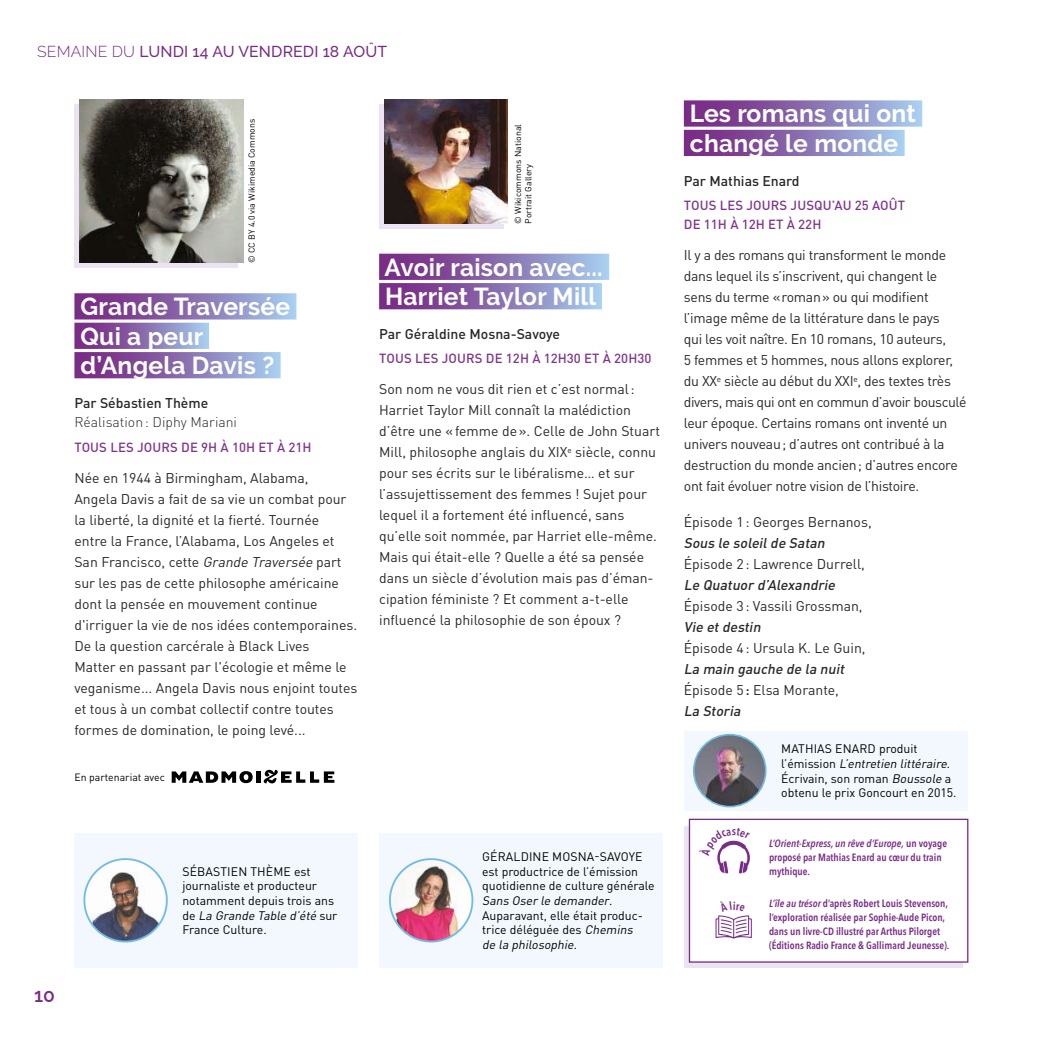
<style>
.page{position:relative;width:1042px;height:1042px;background:#fff}
.page>*{position:absolute;margin:0;border:0;box-sizing:border-box;transform-origin:0 0}
.t1{font:700 24.5px/29.4px "Raleway";letter-spacing:.01em;color:#fff}
.t2{font:600 19.25px "Raleway";color:#792c87}
.t3{font:500 15.75px "Raleway";letter-spacing:.01em;color:#792c87}
.t4{font:14px/21px "DIN Pro";color:#282827}
.t5{font:14px/21px "DIN Pro";letter-spacing:-.02em;color:#282827}
.t6{font:italic 500 14px/21px "DIN Pro";color:#282827}
.t7{font:500 14px "DIN Pro";color:#282827}
.t8{font:300 14px "DIN Pro";color:#282827}
.t9{font:500 13.12px/19.2px "DIN Pro";letter-spacing:.01em;color:#7f358b}
.t10{font:12.25px/14.7px "DIN Pro";color:#000}
.t11{font:600 10.5px/14px "Avenir Next Condensed";color:#792c87}
.t12{font:10.5px "DIN Pro";color:#000}
.t13{font:8.75px/10.5px "DIN Pro";color:#000}
.s1{font-weight:300}
.s2{font-style:italic}
.s3{font-weight:400;font-style:normal}
.s4{font-style:normal}
</style>
<div class="page">
<div style="left:74px;top:293px;width:222px;height:26px;background:linear-gradient(to right,#731978,#a3c6e9)"></div>
<svg style="left:74px;top:323px;width:135px;height:26px;background:#8b70b1"></svg>
<div style="left:74px;top:352px;width:207px;height:26px;background:linear-gradient(to right,#731978,#a3c7ea)"></div>
<div style="left:74px;top:833px;width:284px;height:134px;background:#f2f8fd"></div>
<div style="left:379px;top:833px;width:284px;height:134px;background:#f2f8fd"></div>
<div style="left:684px;top:731px;width:283px;height:79px;background:#f2f8fd"></div>
<img style="left:84px;top:859px;width:83px;height:82px;border-radius:41px">
<div style="left:83px;top:858px;width:85px;height:84px;border:2px solid #5cb1e4;border-radius:50%"></div>
<img style="left:390px;top:859px;width:82px;height:82px;border-radius:41px">
<div style="left:389px;top:858px;width:84px;height:84px;border:2px solid #5cb1e4;border-radius:50%"></div>
<img style="left:694px;top:734px;width:72px;height:72px;border-radius:36px">
<div style="left:693px;top:734px;width:73px;height:73px;border:2px solid #5cb1e4;border-radius:50%"></div>
<svg style="left:379px;top:254px;width:230px;height:26px;background:#8b70b1"></svg>
<div style="left:379px;top:283px;width:223px;height:26px;background:linear-gradient(to right,#731978,#a3c7e9)"></div>
<svg style="left:684px;top:100px;width:238px;height:27px;background:#8e73b3"></svg>
<div style="left:684px;top:130px;width:220px;height:26px;background:linear-gradient(to right,#731978,#a3c5e9)"></div>
<svg style="left:684px;top:825px;width:278px;height:142px;background:#decfe6"></svg>
<div style="left:689px;top:819px;width:279px;height:143px;background:#fff;border:1px solid #792c87"></div>
<svg style="left:172px;top:771px;width:81px;height:12px"></svg>
<hr style="left:256px;top:771px;width:4px;height:12px;background:#000">
<svg style="left:264px;top:770px;width:70px;height:13px"></svg>
<div style="left:379px;top:104px;width:124px;height:124px;background:#ebe3f2"></div>
<img style="left:384px;top:99px;width:124px;height:124px">
<div style="left:74px;top:104px;width:164px;height:164px;background:#ebe3f2"></div>
<img style="left:79px;top:99px;width:164px;height:164px">
<svg style="left:717px;top:840px;width:33px;height:33px"></svg>
<svg style="left:715px;top:915px;width:37px;height:23px"></svg>
<p class="t3" style="left:37px;top:42px;width:351px"><span class="s1">SEMAINE DU</span> LUNDI 14 AU VENDREDI 18 AOÛT</p>
<p class="t13" style="left:246px;top:263px;width:146px;rotate:-90deg">© CC BY 4.0 via Wikimedia Commons</p>
<p class="t13" style="left:512px;top:224px;width:101px;rotate:-90deg">© Wikicommons National<br>Portrait Gallery</p>
<h1 class="t1" style="left:384px;top:252px;width:220px">Avoir raison avec...<br>Harriet Taylor Mill</h1>
<p class="t7" style="left:379px;top:324px;width:182px">Par Géraldine Mosna-Savoye</p>
<p class="t9" style="left:379px;top:348px;width:274px">TOUS LES JOURS DE 12H À 12H30 ET À 20H30</p>
<p class="t4" style="left:379px;top:378px;width:282px">Son nom ne vous dit rien et c’est normal:<br>Harriet Taylor Mill connaît la malédiction d’être une «femme de». Celle de John Stuart Mill, philosophe anglais du XIX<sup>e</sup> siècle, connu pour ses écrits sur le libéralisme… et sur l’assujettissement des femmes ! Sujet pour lequel il a fortement été influencé, sans qu’elle soit nommée, par Harriet elle-même.<br>Mais qui était-elle ? Quelle a été sa pensée dans un siècle d’évolution mais pas d’éman&shy;cipation féministe ? Et comment a-t-elle influencé la philosophie de son époux ?</p>
<h1 class="t1" style="left:81px;top:292px;width:211px">Grande Traversée<br>Qui a peur d’Angela Davis ?</h1>
<p class="t7" style="left:74px;top:393px;width:135px">Par Sébastien Thème</p>
<p class="t8" style="left:74px;top:413px;width:164px">Réalisation: Diphy Mariani</p>
<p class="t9" style="left:74px;top:437px;width:239px">TOUS LES JOURS DE 9H À 10H ET À 21H</p>
<p class="t4" style="left:74px;top:466px;width:284px">Née en 1944 à Birmingham, Alabama,<br>Angela Davis a fait de sa vie un combat pour la liberté, la dignité et la fierté. Tournée<br>entre la France, l’Alabama, Los Angeles et San Francisco, cette <span class="s2">Grande Traversée</span> part sur les pas de cette philosophe américaine dont la pensée en mouvement continue d'irriguer la vie de nos idées contemporaines.<br>De la question carcérale à Black Lives<br>Matter en passant par l'écologie et même le veganisme... Angela Davis nous enjoint toutes et tous à un combat collectif contre toutes formes de domination, le poing levé...</p>
<p class="t12" style="left:74px;top:769px;width:92px">En partenariat avec</p>
<h2 class="t2" style="left:34px;top:980px;width:22px">10</h2>
<p class="t10" style="left:182px;top:863px;width:157px">SÉBASTIEN THÈME est journaliste et producteur notamment depuis trois ans d e <span class="s2">La Grande Table d’été</span> s u r<br>France Culture.</p>
<p class="t10" style="left:482px;top:848px;width:174px">GÉRALDINE MOSNA-SAVOYE est productrice de l’émission quotidienne de culture générale<br><span class="s2">Sans Oser le demander</span>.<br>Auparavant, elle était produc&shy;trice déléguée des <span class="s2">Chemins<br>de la philosophie</span>.</p>
<h1 class="t1" style="left:690px;top:99px;width:227px">Les romans qui ont changé le monde</h1>
<p class="t7" style="left:684px;top:171px;width:117px">Par Mathias Enard</p>
<p class="t9" style="left:684px;top:195px;width:223px">TOUS LES JOURS JUSQU’AU 25 AOÛT<br>DE 11H À 12H ET À 22H</p>
<p class="t5" style="left:684px;top:244px;width:284px">Il y a des romans qui transforment le monde dans lequel ils s’inscrivent, qui changent le sens du terme «roman» ou qui modifient l’image même de la littérature dans le pays<br>qui les voit naître. En 10 romans, 10 auteurs,<br>5 femmes et 5 hommes, nous allons explorer, du XX<sup>e</sup> siècle au début du XXI<sup>e</sup>, des textes très divers, mais qui ont en commun d’avoir bousculé leur époque. Certains romans ont inventé un univers nouveau; d’autres ont contribué à la destruction du monde ancien; d’autres encore ont fait évoluer notre vision de l’histoire.</p>
<p class="t4" style="left:684px;top:511px;width:189px">Épisode 1: Georges Bernanos,</p>
<p class="t6" style="left:684px;top:532px;width:146px">Sous le soleilde Satan</p>
<p class="t4" style="left:684px;top:553px;width:182px">Épisode 2: Lawrence Durrell,</p>
<p class="t6" style="left:684px;top:574px;width:156px">Le Quatuor d’Alexandrie</p>
<p class="t4" style="left:684px;top:595px;width:180px">Épisode 3: Vassili Grossman,</p>
<p class="t6" style="left:684px;top:616px;width:81px">Vie etdestin</p>
<p class="t4" style="left:684px;top:637px;width:183px">Épisode 4: Ursula K. Le Guin,</p>
<p class="t6" style="left:684px;top:658px;width:165px">La main gauche de la nuit<br><span class="s3">Épisode 5</span><span class="s4">:</span> <span class="s3">Elsa Morante,<br></span>La Storia</p>
<p class="t10" style="left:781px;top:741px;width:177px">MATHIAS ENARD produit<br>l’ é m i s s i o n <span class="s2">L’entretien littéraire</span>.<br>Écrivain, son roman <span class="s2">Boussole</span> a obtenu le prix Goncourt en 2015.</p>
<p class="t11" style="left:769px;top:836px;width:179px"><span class="s2">L’Orient-Express, un rêve d’Europe,</span> un voyage proposé par Mathias Enard au cœur du train mythique.</p>
<p class="t11" style="left:769px;top:896px;width:182px"><span class="s2">L’île au trésor</span> d’après Robert Louis Stevenson, l’exploration réalisée par Sophie-Aude Picon, dans un livre-CD illustré par Arthus Pilorget (Éditions Radio France &amp; Gallimard Jeunesse).</p>
</div>
